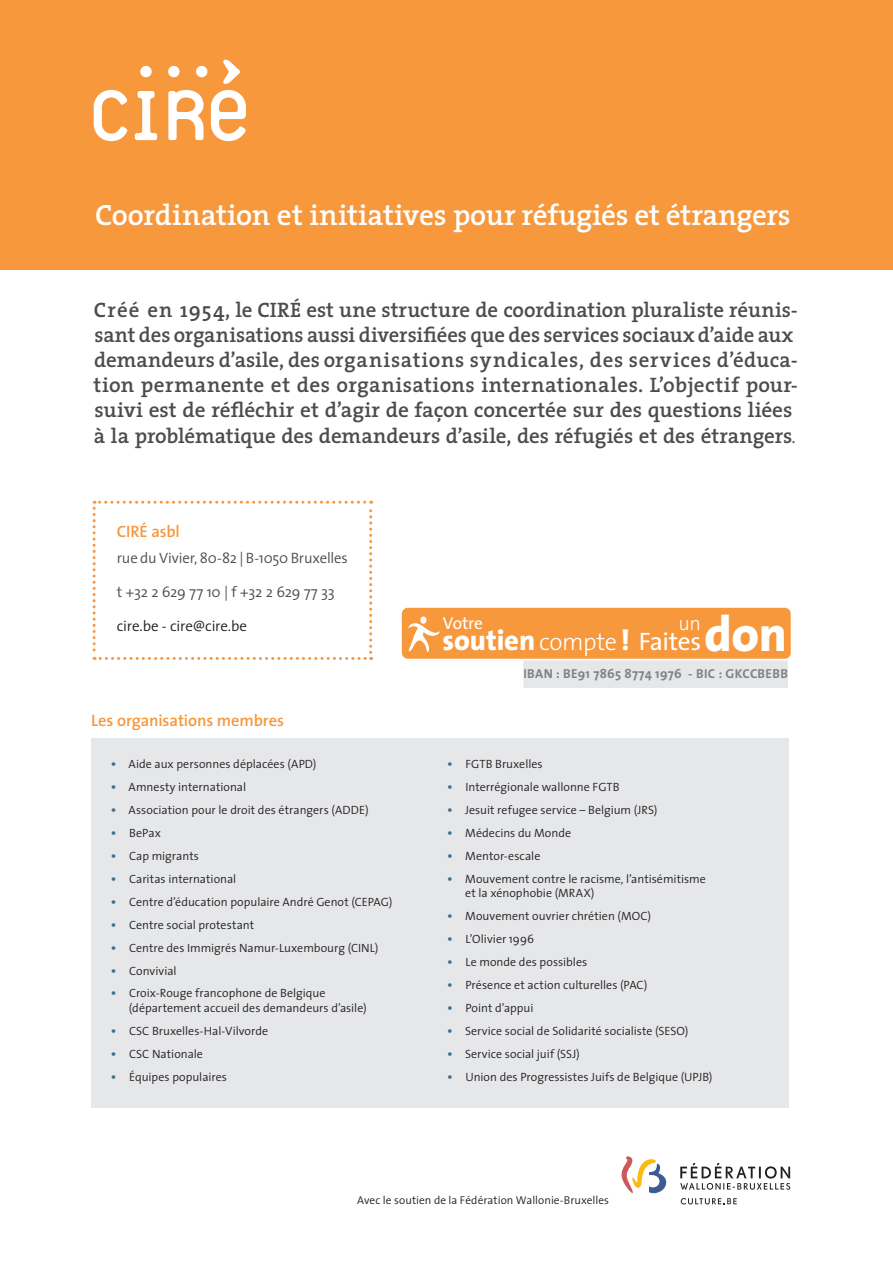
<style>
.page{position:relative;width:893px;height:1263px;background:#fff}
.page>*{position:absolute;margin:0;border:0;box-sizing:border-box;transform-origin:0 0}
.t1{font:800 49.8px "The Sans";color:#fff}
.t2{font:600 29.4px "The Serif";letter-spacing:-.01em;color:#fff}
.t3{font:800 28.5px "The Sans";letter-spacing:-.005em;color:#fff}
.t4{font:600 21px/25.2px "The Serif";color:#4b4c4d}
.t5{font:300 19.8px "The Sans";color:#fff}
.t6{font:17.25px "The Sans";letter-spacing:-.015em;color:#fff}
.t7{font:600 16.5px "The Sans";letter-spacing:-.005em;color:#f7983c}
.t8{font:300 15px "The Sans";letter-spacing:-.01em;color:#4b4c4d}
.t9{font:300 15px "The Sans";letter-spacing:-.01em;color:#231f20}
.t10{font:700 13.05px "The Sans";letter-spacing:.025em;color:#808285}
.t11{font:300 12px/14.4px "The Sans";letter-spacing:.005em;color:#231f20}
.t12{font:300 11.4px "The Sans";letter-spacing:.005em;color:#231f20}
.s1{font-size:15px}
.s2{font-weight:600;font-size:13.5px;color:#386e8f}
.s3{font-weight:300;font-size:24.3px}
.s4{font-weight:400;font-size:25.35px}
</style>
<div class="page">
<div style="left:0;top:0;width:893px;height:269px;background:#f7983c"></div>
<svg style="left:621px;top:1156px;width:45px;height:37px"></svg>
<svg style="left:680px;top:1163px;width:110px;height:27px"></svg>
<svg style="left:681px;top:1198px;width:56px;height:6px"></svg>
<svg style="left:93px;top:501px;width:279px;height:159px"></svg>
<div style="left:523px;top:658px;width:265px;height:30px;background:#e6e7e9"></div>
<div style="left:401px;top:607px;width:391px;height:53px;background:#f7983c;border-radius:7px"></div>
<div style="left:400px;top:606px;width:392px;height:54px;border:2px solid #fff;border-radius:7px"></div>
<svg style="left:408px;top:622px;width:32px;height:30px"></svg>
<div style="left:420px;top:616px;width:6px;height:8px;background:#fff;border-radius:50%"></div>
<svg style="left:94px;top:90px;width:34px;height:51px"></svg>
<svg style="left:135px;top:91px;width:22px;height:49px"></svg>
<svg style="left:168px;top:90px;width:35px;height:50px"></svg>
<svg style="left:211px;top:59px;width:35px;height:82px"></svg>
<div style="left:140px;top:66px;width:12px;height:11px;background:#fff;border-radius:50%"></div>
<div style="left:168px;top:66px;width:12px;height:11px;background:#fff;border-radius:50%"></div>
<div style="left:196px;top:66px;width:11px;height:11px;background:#fff;border-radius:50%"></div>
<div style="left:91px;top:738px;width:698px;height:370px;background:#e6e7e9"></div>
<h2 class="t2" style="left:95px;top:191px;width:697px">Coordination et initiatives pour réfugiés et étrangers</h2>
<p class="t4" style="left:94px;top:296px;width:706px">Créé en 1954, le CIRÉ est une structure de coordination pluraliste réunis&shy;sant des organisations aussi diversifiées que des services sociaux d’aide aux demandeurs d’asile, des organisations syndicales, des services d’éduca&shy;tion permanente et des organisations internationales. L’objectif pour&shy;suivi est de réfléchir et d’agir de façon concertée sur des questions liées à la problématique des demandeurs d’asile, des réfugiés et des étrangers<span class="s1">.</span></p>
<h3 class="t7" style="left:117px;top:518px;width:65px">CIRÉ asbl</h3>
<p class="t8" style="left:117px;top:546px;width:233px">rue du Vivier, 80-82 | B-1050 Bruxelles</p>
<p class="t8" style="left:117px;top:580px;width:219px">t +32 2 629 77 10 | f +32 2 629 77 33</p>
<p class="t9" style="left:117px;top:614px;width:132px">cire.be - cire@cire.be</p>
<h3 class="t7" style="left:91px;top:707px;width:195px">Les organisations membres</h3>
<p class="t11" style="left:111px;top:757px;width:207px"><span class="s2">•</span> Aide aux personnes déplacées (APD)</p>
<p class="t11" style="left:111px;top:780px;width:137px"><span class="s2">•</span> Amnesty international</p>
<p class="t11" style="left:111px;top:802px;width:259px"><span class="s2">•</span> Association pour le droit des étrangers (ADDE)</p>
<p class="t11" style="left:111px;top:825px;width:52px"><span class="s2">•</span> BePax</p>
<p class="t11" style="left:111px;top:848px;width:90px"><span class="s2">•</span> Cap migrants</p>
<p class="t11" style="left:111px;top:871px;width:127px"><span class="s2">•</span> Caritas international</p>
<p class="t11" style="left:111px;top:894px;width:283px"><span class="s2">•</span> Centre d’éducation populaire André Genot (CEPAG)</p>
<p class="t11" style="left:111px;top:917px;width:145px"><span class="s2">•</span> Centre social protestant</p>
<p class="t11" style="left:111px;top:940px;width:269px"><span class="s2">•</span> Centre des Immigrés Namur-Luxembourg (CINL)</p>
<p class="t11" style="left:111px;top:963px;width:67px"><span class="s2">•</span> Convivial</p>
<p class="t11" style="left:129px;top:986px;width:239px;text-indent:-18px"><span class="s2">•</span> Croix-Rouge francophone de Belgique (département accueil des demandeurs d’asile)</p>
<p class="t11" style="left:111px;top:1023px;width:159px"><span class="s2">•</span> CSC Bruxelles-Hal-Vilvorde</p>
<p class="t11" style="left:111px;top:1046px;width:94px"><span class="s2">•</span> CSC Nationale</p>
<p class="t11" style="left:111px;top:1069px;width:118px"><span class="s2">•</span> Équipes populaires</p>
<h1 class="t1" style="left:704px;top:592px;width:85px">don</h1>
<h3 class="t6" style="left:443px;top:609px;width:42px">Votre</h3>
<h3 class="t3" style="left:443px;top:616px;width:260px">soutien <span class="s3">compte</span> <span class="s4">Faites</span></h3>
<h3 class="t5" style="left:678px;top:607px;width:24px">un</h3>
<h3 class="t3" style="left:621px;top:616px;width:10px">!</h3>
<p class="t10" style="left:523px;top:662px;width:266px">IBAN : BE91 7865 8774 1976 - BIC : GKCCBEBB</p>
<p class="t11" style="left:447px;top:757px;width:97px"><span class="s2">•</span> FGTB Bruxelles</p>
<p class="t11" style="left:447px;top:780px;width:174px"><span class="s2">•</span> Interrégionale wallonne FGTB</p>
<p class="t11" style="left:447px;top:802px;width:212px"><span class="s2">•</span> Jesuit refugee service – Belgium (JRS)</p>
<p class="t11" style="left:447px;top:825px;width:126px"><span class="s2">•</span> Médecins du Monde</p>
<p class="t11" style="left:447px;top:848px;width:95px"><span class="s2">•</span> Mentor-escale</p>
<p class="t11" style="left:465px;top:871px;width:242px;text-indent:-18px"><span class="s2">•</span> Mouvement contre le racisme, l’antisémitisme et la xénophobie (MRAX)</p>
<p class="t11" style="left:447px;top:908px;width:205px"><span class="s2">•</span> Mouvement ouvrier chrétien (MOC)</p>
<p class="t11" style="left:447px;top:931px;width:88px"><span class="s2">•</span> L’Olivier 1996</p>
<p class="t11" style="left:447px;top:954px;width:142px"><span class="s2">•</span> Le monde des possibles</p>
<p class="t11" style="left:447px;top:977px;width:202px"><span class="s2">•</span> Présence et action culturelles (PAC)</p>
<p class="t11" style="left:447px;top:1000px;width:88px"><span class="s2">•</span> Point d’appui</p>
<p class="t11" style="left:447px;top:1023px;width:243px"><span class="s2">•</span> Service social de Solidarité socialiste (SESO)</p>
<p class="t11" style="left:447px;top:1046px;width:134px"><span class="s2">•</span> Service social juif (SSJ)</p>
<p class="t11" style="left:447px;top:1069px;width:267px"><span class="s2">•</span> Union des Progressistes Juifs de Belgique (UPJB)</p>
<p class="t12" style="left:357px;top:1191px;width:253px">Avec le soutien de la Fédération Wallonie-Bruxelles</p>
</div>
